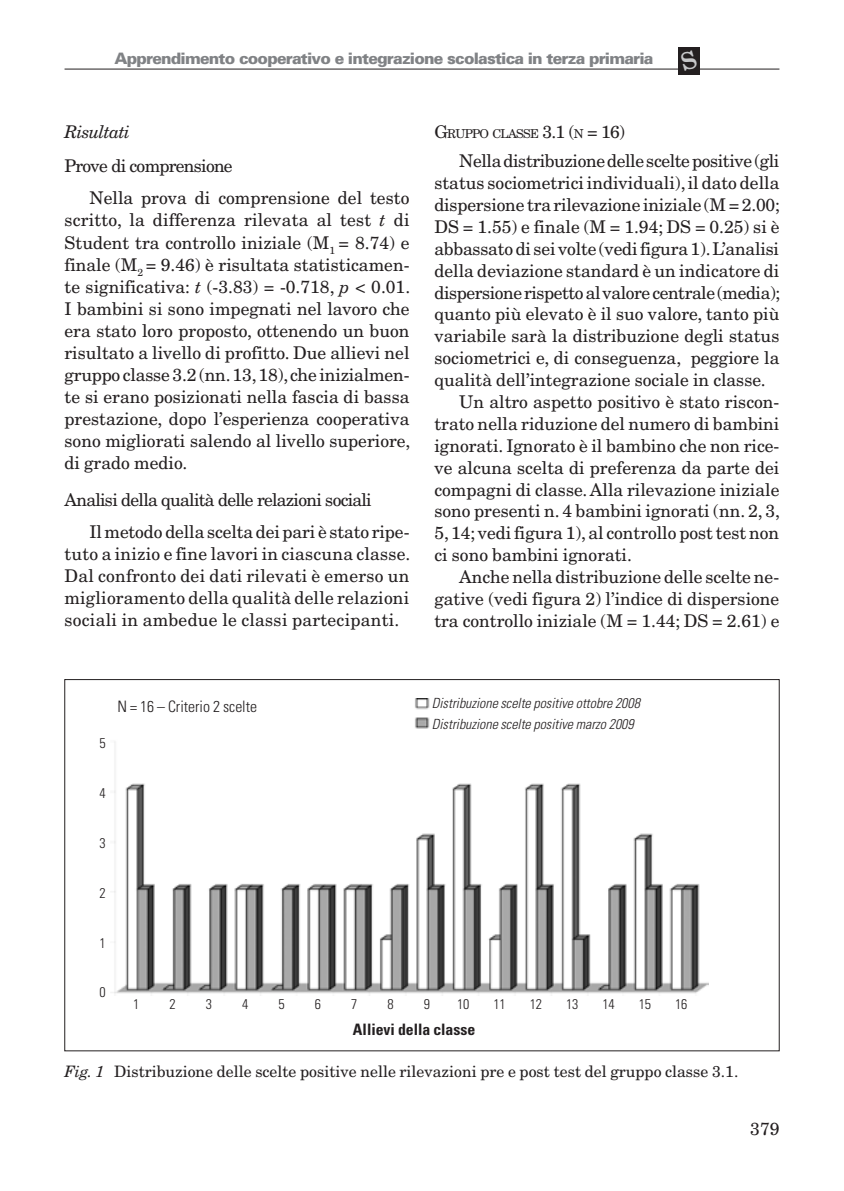
<style>
.page{position:relative;width:844px;height:1191px;background:#fff}
.page>*{position:absolute;margin:0;border:0;box-sizing:border-box;transform-origin:0 0}
.t1{font:17.5px/22.1px "New Century Schlbk";color:#231f20;text-align:justify}
.t2{font:17.5px "New Century Schlbk";letter-spacing:-.025em;color:#231f20}
.t3{font:17.5px/32px "New Century Schlbk";letter-spacing:-.04em;color:#231f20}
.t4{font:italic 17.5px "New Century Schlbk";letter-spacing:-.04em;color:#231f20}
.t5{font:15.75px "New Century Schlbk";color:#231f20}
.t6{font:900 15.75px "Univers";letter-spacing:-.05em;color:#808285}
.t7{font:300 condensed 15.75px "Univers";color:#231f20}
.t8{font:700 condensed 15.75px "Univers";color:#231f20}
.t9{font:italic 300 condensed 14px/20.7px "Univers";color:#231f20}
.t10{font:300 condensed 14px "Univers";color:#231f20}
.t11{font:12.25px "New Century Schlbk";letter-spacing:-.06em;color:#231f20}
.s1{font-style:italic}
.s2{font-size:17.5px}
</style>
<div class="page">
<div style="left:678px;top:47px;width:21px;height:28px;background:#231f20"></div>
<hr style="left:64px;top:69px;width:715px;height:1px;background:#231f20">
<img style="left:111px;top:698px;width:597px;height:296px">
<p class="t6" style="left:114px;top:49px;width:540px">Apprendimento cooperativo e integrazione scolastica in terza primaria</p>
<p class="t4" style="left:64px;top:121px;width:67px">Risultati</p>
<p class="t1" style="left:89px;top:150px;width:321px;line-height:32px;text-indent:-25px">Prove di comprensione<br>Nella prova di comprensione del testo</p>
<p class="t1" style="left:64px;top:209px;width:347px">scritto, la differenza rilevata al test <span class="s1">t</span> di Student tra controllo iniziale (M<sub>1</sub> = 8.74) e finale (M<sub>2</sub> = 9.46) è risultata statisticamen&shy;te significativa: <span class="s1">t</span> (-3.83) = -0.718, <span class="s1">p</span> &lt; 0.01.<br>I bambini si sono impegnati nel lavoro che era stato loro proposto, ottenendo un buon risultato a livello di profitto. Due allievi nel gruppo classe 3.2 (nn. 13, 18), che inizialmen&shy;te si erano posizionati nella fascia di bassa prestazione, dopo l’esperienza cooperativa sono migliorati salendo al livello superiore, di grado medio.</p>
<p class="t3" style="left:89px;top:484px;width:321px;text-indent:-25px">Analisi della qualità delle relazioni sociali<br>Il metodo della scelta dei pari è stato ripe-</p>
<p class="t1" style="left:64px;top:543px;width:347px">tuto a inizio e fine lavori in ciascuna classe.<br>Dal confronto dei dati rilevati è emerso un miglioramento della qualità delle relazioni sociali in ambedue le classi partecipanti.</p>
<p class="t11" style="left:434px;top:126px;width:192px"><span class="s2">G</span>RUPPO CLASSE <span class="s2">3.1 (</span>N <span class="s2">= 16)</span></p>
<p class="t2" style="left:459px;top:150px;width:321px">Nella distribuzione delle scelte positive (gli</p>
<p class="t1" style="left:434px;top:172px;width:346px">status sociometrici individuali), il dato della</p>
<p class="t1" style="left:434px;top:194px;width:347px">dispersione tra rilevazione iniziale (M = 2.00;</p>
<p class="t1" style="left:434px;top:216px;width:346px">DS = 1.55) e finale (M = 1.94; DS = 0.25) si è</p>
<p class="t1" style="left:434px;top:237px;width:346px">abbassato di sei volte (vedi figura 1). L’analisi</p>
<p class="t1" style="left:434px;top:259px;width:346px">della deviazione standard è un indicatore di</p>
<p class="t2" style="left:434px;top:282px;width:347px">dispersione rispetto al valore centrale (media);</p>
<p class="t1" style="left:434px;top:303px;width:346px">quanto più elevato è il suo valore, tanto più</p>
<p class="t1" style="left:434px;top:325px;width:346px">variabile sarà la distribuzione degli status</p>
<p class="t1" style="left:434px;top:347px;width:346px">sociometrici e, di conseguenza, peggiore la</p>
<p class="t1" style="left:434px;top:369px;width:333px">qualità dell’integrazione sociale in classe.</p>
<p class="t1" style="left:459px;top:391px;width:321px">Un altro aspetto positivo è stato riscon-</p>
<p class="t1" style="left:434px;top:412px;width:346px">trato nella riduzione del numero di bambini</p>
<p class="t1" style="left:434px;top:434px;width:346px">ignorati. Ignorato è il bambino che non rice-</p>
<p class="t1" style="left:434px;top:456px;width:346px">ve alcuna scelta di preferenza da parte dei</p>
<p class="t1" style="left:434px;top:478px;width:346px">compagni di classe. Alla rilevazione iniziale</p>
<p class="t1" style="left:434px;top:500px;width:347px">sono presenti n. 4 bambini ignorati (nn. 2, 3,</p>
<p class="t1" style="left:434px;top:522px;width:346px">5, 14; vedi figura 1), al controllo post test non</p>
<p class="t1" style="left:434px;top:544px;width:199px">ci sono bambini ignorati.</p>
<p class="t1" style="left:459px;top:566px;width:321px">Anche nella distribuzione delle scelte ne-</p>
<p class="t1" style="left:434px;top:587px;width:346px">gative (vedi figura 2) l’indice di dispersione</p>
<p class="t1" style="left:434px;top:609px;width:346px">tra controllo iniziale (M = 1.44; DS = 2.61) e</p>
<p class="t10" style="left:99px;top:734px;width:8px">5</p>
<p class="t10" style="left:99px;top:784px;width:8px">4</p>
<p class="t10" style="left:99px;top:834px;width:8px">3</p>
<p class="t10" style="left:99px;top:884px;width:8px">2</p>
<p class="t7" style="left:118px;top:696px;width:141px">N = 16 – Criterio 2 scelte</p>
<p class="t9" style="left:431px;top:692px;width:210px">Distribuzione scelte positive ottobre 2008<br>Distribuzione scelte positive marzo 2009</p>
<p class="t10" style="left:99px;top:934px;width:8px">1</p>
<p class="t10" style="left:99px;top:984px;width:8px">0</p>
<p class="t10" style="left:133px;top:995px;width:8px">1</p>
<p class="t10" style="left:169px;top:995px;width:8px">2</p>
<p class="t10" style="left:206px;top:995px;width:8px">3</p>
<p class="t10" style="left:242px;top:995px;width:8px">4</p>
<p class="t10" style="left:278px;top:995px;width:8px">5</p>
<p class="t10" style="left:315px;top:995px;width:8px">6</p>
<p class="t10" style="left:351px;top:995px;width:8px">7</p>
<p class="t10" style="left:387px;top:995px;width:8px">8</p>
<p class="t10" style="left:424px;top:995px;width:8px">9</p>
<p class="t10" style="left:457px;top:995px;width:14px">10</p>
<p class="t10" style="left:493px;top:995px;width:14px">11</p>
<p class="t10" style="left:529px;top:995px;width:14px">12</p>
<p class="t10" style="left:566px;top:995px;width:14px">13</p>
<p class="t10" style="left:602px;top:995px;width:14px">14</p>
<p class="t10" style="left:638px;top:995px;width:14px">15</p>
<p class="t10" style="left:674px;top:995px;width:14px">16</p>
<p class="t8" style="left:353px;top:1019px;width:124px">Allievi della classe</p>
<p class="t5" style="left:64px;top:1061px;width:675px"><span class="s1">Fig. 1</span> Distribuzione delle scelte positive nelle rilevazioni pre e post test del gruppo classe 3.1.</p>
<p class="t1" style="left:750px;top:1118px;width:31px">379</p>
</div>
